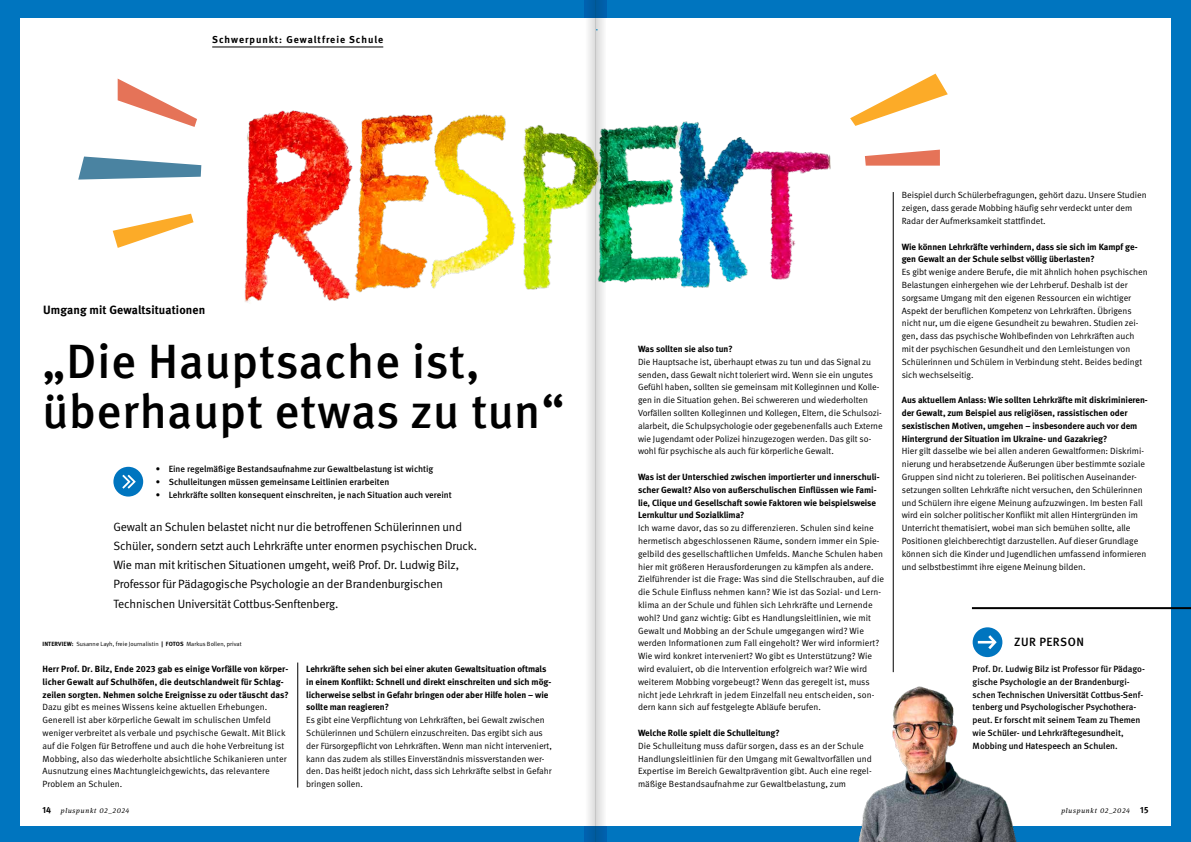
<style>
.page{position:relative;width:1191px;height:842px;background:#0075bf}
.page>*{position:absolute;margin:0;border:0;box-sizing:border-box;transform-origin:0 0}
.t1{font:500 48px/50px "DGUV Meta";letter-spacing:.02em;color:#000}
.t2{font:12px/19.2px "DGUV Meta";letter-spacing:-.01em;color:#000}
.t3{font:700 12px "DGUV Meta";letter-spacing:.01em;color:#000}
.t4{font:500 12px "DGUV Meta";letter-spacing:.04em;color:#000}
.t5{font:700 10px "DGUV Meta";letter-spacing:.095em;color:#000}
.t6{font:9px/12.8px "DGUV Meta";color:#000}
.t7{font:700 9px/12.8px "DGUV Meta";color:#000}
.t8{font:500 9px/12.8px "DGUV Meta";color:#000}
.t9{font:700 8px "DGUV Meta";color:#009fe3}
.t10{font:italic 7px "DGUV Meta Serif";letter-spacing:.11em;color:#000}
.t11{font:6.1px "DGUV Meta";letter-spacing:.01em;color:#000}
.s1{font-weight:700}
.s2{font-family:"DGUV Meta";font-weight:700;font-style:normal;font-size:9px}
</style>
<div class="page">
<div style="left:595px;top:18px;width:576px;height:808px;background:#fff"></div>
<div style="left:20px;top:18px;width:575px;height:808px;background:#fff"></div>
<img style="left:858px;top:686px;width:159px;height:156px">
<div style="left:113px;top:467px;width:30px;height:30px;background:#0075bf;border-radius:50%"></div>
<svg style="left:122px;top:475px;width:14px;height:13px"></svg>
<hr style="left:893px;top:192px;width:1px;height:480px;background:#000">
<hr style="left:297px;top:662px;width:1px;height:125px;background:#000">
<hr style="left:972px;top:607px;width:219px;height:2px;background:#000">
<svg style="left:972px;top:627px;width:30px;height:30px"></svg>
<svg style="left:977px;top:632px;width:21px;height:20px"></svg>
<img style="left:244px;top:110px;width:587px;height:193px">
<svg style="left:850px;top:74px;width:97px;height:52px"></svg>
<svg style="left:865px;top:150px;width:75px;height:16px"></svg>
<svg style="left:118px;top:79px;width:79px;height:48px"></svg>
<svg style="left:78px;top:157px;width:123px;height:23px"></svg>
<svg style="left:113px;top:214px;width:80px;height:34px"></svg>
<hr style="left:212px;top:47px;width:171px;height:1px;background:#000">
<svg style="left:585px;top:0;width:10px;height:842px;fill:#f0f0f0"></svg>
<svg style="left:595px;top:0;width:11px;height:842px"></svg>
<p class="t5" style="left:212px;top:34px;width:172px">Schwerpunkt: Gewaltfreie Schule</p>
<p class="t9" style="left:595px;top:25px;width:4px">-</p>
<h2 class="t3" style="left:43px;top:302px;width:164px">Umgang mit Gewaltsituationen</h2>
<h1 class="t1" style="left:43px;top:338px;width:523px">„Die Hauptsache ist, überhaupt etwas zu tun“</h1>
<p class="t7" style="left:638px;top:343px;width:96px">Was sollten sie also tun?</p>
<p class="t6" style="left:638px;top:355px;width:246px">Die Hauptsache ist, überhaupt etwas zu tun und das Signal zu senden, dass Gewalt nicht toleriert wird. Wenn sie ein ungutes Gefühl haben, sollten sie gemeinsam mit Kolleginnen und Kolle&shy;gen in die Situation gehen. Bei schwereren und wiederholten Vorfällen sollten Kolleginnen und Kollegen, Eltern, die Schulsozi&shy;alarbeit, die Schulpsychologie oder gegebenenfalls auch Externe wie Jugendamt oder Polizei hinzugezogen werden. Das gilt so&shy;wohl für psychische als auch für körperliche Gewalt.</p>
<p class="t7" style="left:638px;top:471px;width:243px">Was ist der Unterschied zwischen importierter und innerschuli&shy;scher Gewalt? Also von außerschulischen Einflüssen wie Fami&shy;lie, Clique und Gesellschaft sowie Faktoren wie beispielsweise Lernkultur und Sozialklima?</p>
<p class="t6" style="left:638px;top:522px;width:247px">Ich warne davor, das so zu differenzieren. Schulen sind keine hermetisch abgeschlossenen Räume, sondern immer ein Spie&shy;gelbild des gesellschaftlichen Umfelds. Manche Schulen haben hier mit größeren Herausforderungen zu kämpfen als andere.<br>Zielführender ist die Frage: Was sind die Stellschrauben, auf die die Schule Einfluss nehmen kann? Wie ist das Sozial- und Lern&shy;klima an der Schule und fühlen sich Lehrkräfte und Lernende wohl? Und ganz wichtig: Gibt es Handlungsleitlinien, wie mit Gewalt und Mobbing an der Schule umgegangen wird? Wie werden Informationen zum Fall eingeholt? Wer wird informiert?<br>Wie wird konkret interveniert? Wo gibt es Unterstützung? Wie wird evaluiert, ob die Intervention erfolgreich war? Wie wird weiterem Mobbing vorgebeugt? Wenn das geregelt ist, muss nicht jede Lehrkraft in jedem Einzelfall neu entscheiden, son&shy;dern kann sich auf festgelegte Abläufe berufen.</p>
<p class="t7" style="left:638px;top:727px;width:143px">Welche Rolle spielt die Schulleitung?</p>
<p class="t6" style="left:638px;top:739px;width:235px">Die Schulleitung muss dafür sorgen, dass es an der Schule Handlungsleitlinien für den Umgang mit Gewaltvorfällen und Expertise im Bereich Gewaltprävention gibt. Auch eine regel&shy;mäßige Bestandsaufnahme zur Gewaltbelastung, zum</p>
<p class="t8" style="left:156px;top:463px;width:279px">• Eine regelmäßige Bestandsaufnahme zur Gewaltbelastung ist wichtig</p>
<p class="t8" style="left:156px;top:476px;width:235px">• Schulleitungen müssen gemeinsame Leitlinien erarbeiten</p>
<p class="t8" style="left:156px;top:489px;width:297px">• Lehrkräfte sollten konsequent einschreiten, je nach Situation auch vereint</p>
<p class="t2" style="left:113px;top:517px;width:365px">Gewalt an Schulen belastet nicht nur die betroffenen Schülerinnen und Schüler, sondern setzt auch Lehrkräfte unter enormen psychischen Druck.<br>Wie man mit kritischen Situationen umgeht, weiß Prof. Dr. Ludwig Bilz, Professor für Pädagogische Psychologie an der Brandenburgischen Technischen Universität Cottbus-Senftenberg.</p>
<p class="t11" style="left:43px;top:640px;width:201px"><span class="s1">INTERVIEW:</span> Susanne Layh, freie Journalistin <span class="s1">| FOTOS</span> Markus Bollen, privat</p>
<p class="t7" style="left:43px;top:663px;width:248px">Herr Prof. Dr. Bilz, Ende 2023 gab es einige Vorfälle von körper&shy;licher Gewalt auf Schulhöfen, die deutschlandweit für Schlag&shy;zeilen sorgten. Nehmen solche Ereignisse zu oder täuscht das?</p>
<p class="t6" style="left:43px;top:701px;width:245px">Dazu gibt es meines Wissens keine aktuellen Erhebungen.<br>Generell ist aber körperliche Gewalt im schulischen Umfeld weniger verbreitet als verbale und psychische Gewalt. Mit Blick auf die Folgen für Betroffene und auch die hohe Verbreitung ist Mobbing, also das wiederholte absichtliche Schikanieren unter Ausnutzung eines Machtungleichgewichts, das relevantere Problem an Schulen.</p>
<p class="t7" style="left:306px;top:663px;width:247px">Lehrkräfte sehen sich bei einer akuten Gewaltsituation oftmals in einem Konflikt: Schnell und direkt einschreiten und sich mög&shy;licherweise selbst in Gefahr bringen oder aber Hilfe holen – wie sollte man reagieren?</p>
<p class="t6" style="left:306px;top:714px;width:247px">Es gibt eine Verpflichtung von Lehrkräften, bei Gewalt zwischen Schülerinnen und Schülern einzuschreiten. Das ergibt sich aus der Fürsorgepflicht von Lehrkräften. Wenn man nicht interveniert, kann das zudem als stilles Einverständnis missverstanden wer&shy;den. Das heißt jedoch nicht, dass sich Lehrkräfte selbst in Gefahr bringen sollen.</p>
<p class="t6" style="left:901px;top:189px;width:246px">Beispiel durch Schülerbefragungen, gehört dazu. Unsere Studien zeigen, dass gerade Mobbing häufig sehr verdeckt unter dem<br>Radar der Aufmerksamkeit stattfindet.</p>
<p class="t7" style="left:901px;top:240px;width:237px">Wie können Lehrkräfte verhindern, dass sie sich im Kampf ge&shy;gen Gewalt an der Schule selbst völlig überlasten?</p>
<p class="t6" style="left:901px;top:266px;width:247px">Es gibt wenige andere Berufe, die mit ähnlich hohen psychischen Belastungen einhergehen wie der Lehrberuf. Deshalb ist der sorgsame Umgang mit den eigenen Ressourcen ein wichtiger Aspekt der beruflichen Kompetenz von Lehrkräften. Übrigens nicht nur, um die eigene Gesundheit zu bewahren. Studien zei&shy;gen, dass das psychische Wohlbefinden von Lehrkräften auch mit der psychischen Gesundheit und den Lernleistungen von Schülerinnen und Schülern in Verbindung steht. Beides bedingt sich wechselseitig.</p>
<p class="t7" style="left:901px;top:394px;width:248px">Aus aktuellem Anlass: Wie sollten Lehrkräfte mit diskriminieren&shy;der Gewalt, zum Beispiel aus religiösen, rassistischen oder sexistischen Motiven, umgehen – insbesondere auch vor dem Hintergrund der Situation im Ukraine- und Gazakrieg?</p>
<p class="t6" style="left:901px;top:445px;width:246px">Hier gilt dasselbe wie bei allen anderen Gewaltformen: Diskrimi&shy;nierung und herabsetzende Äußerungen über bestimmte soziale Gruppen sind nicht zu tolerieren. Bei politischen Auseinander&shy;setzungen sollten Lehrkräfte nicht versuchen, den Schülerinnen und Schülern ihre eigene Meinung aufzuzwingen. Im besten Fall wird ein solcher politischer Konflikt mit allen Hintergründen im Unterricht thematisiert, wobei man sich bemühen sollte, alle Positionen gleichberechtigt darzustellen. Auf dieser Grundlage können sich die Kinder und Jugendlichen umfassend informieren und selbstbestimmt ihre eigene Meinung bilden.</p>
<h2 class="t4" style="left:1014px;top:635px;width:71px">ZUR PERSON</h2>
<p class="t8" style="left:972px;top:663px;width:174px">Prof. Dr. Ludwig Bilz ist Professor für Pädago&shy;gische Psychologie an der Brandenburgi&shy;schen Technischen Universität Cottbus-Senf&shy;tenberg und Psychologischer Psychothera&shy;peut. Er forscht mit seinem Team zu Themen wie Schüler- und Lehrkräftegesundheit, Mobbing und Hatespeech an Schulen.</p>
<p class="t10" style="left:43px;top:806px;width:88px"><span class="s2">14</span> pluspunkt 02_2024</p>
<p class="t10" style="left:1061px;top:806px;width:89px">pluspunkt 02_2024 <span class="s2">15</span></p>
</div>
